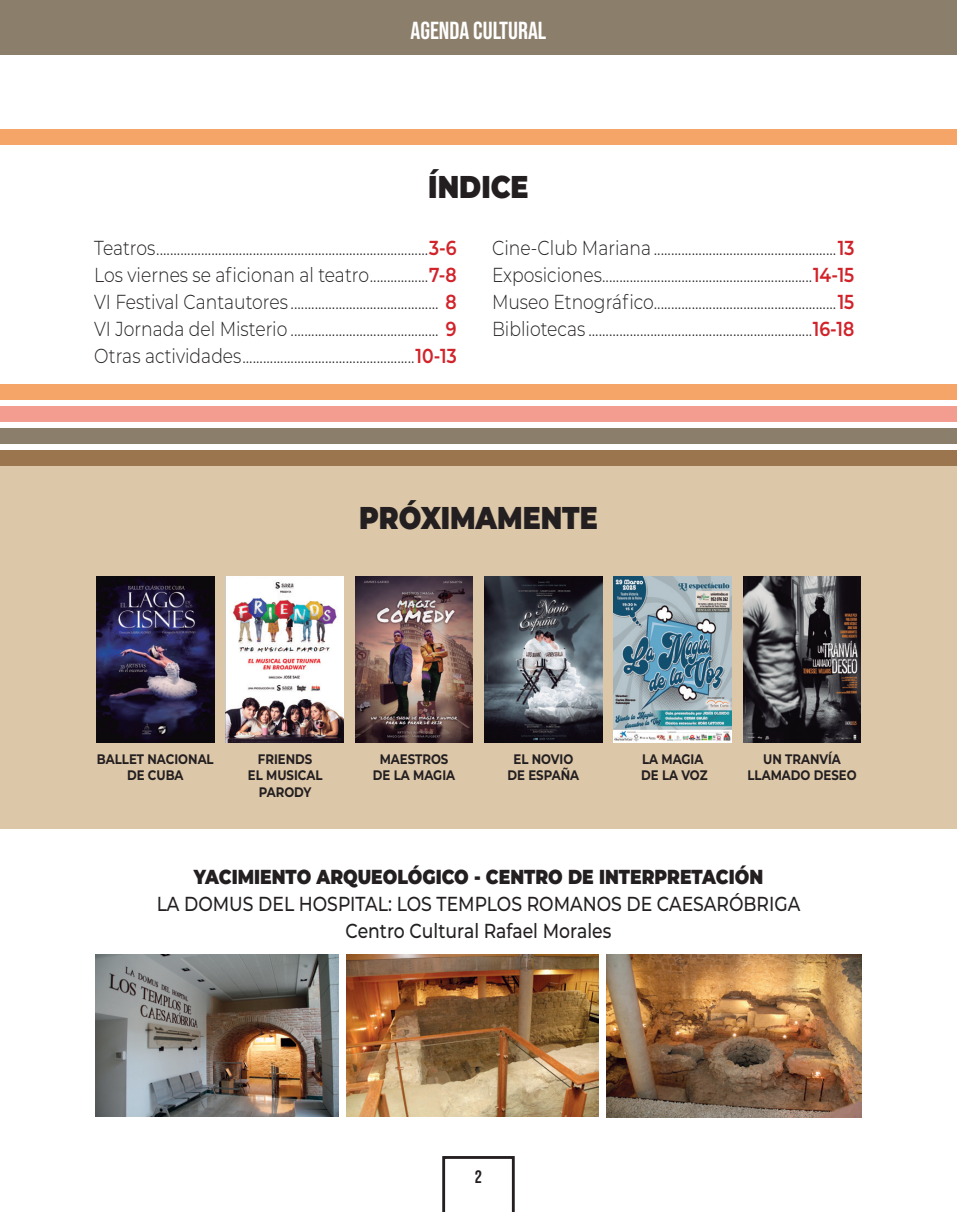
<style>
.page{position:relative;width:957px;height:1212px;background:#fff}
.page>*{position:absolute;margin:0;border:0;box-sizing:border-box;transform-origin:0 0}
.t1{font:900 31.5px "Montserrat";color:#231f20;scale:.85 1}
.t2{font:24.75px "Bebas Neue";color:#fff}
.t3{font:300 20.25px/27px "Montserrat";color:#231f20;text-align:justify;scale:.85 1}
.t4{font:500 20.25px/27px "Montserrat";color:#231f20;text-align:center;scale:.85 1}
.t5{font:900 20.25px "Montserrat";color:#231f20;scale:.85 1}
.t6{font:18px "Bebas Neue";color:#231f20}
.t7{font:700 13.72px/16.7px "Montserrat";color:#231f20;text-align:center;scale:.85 1}
.s1{font-weight:600;color:#d1232a}
</style>
<div class="page">
<div style="left:0;top:0;width:957px;height:55px;background:#8b7e6b"></div>
<svg style="left:442px;top:1156px;width:73px;height:56px"></svg>
<div style="left:0;top:450px;width:957px;height:16px;background:#9b754e"></div>
<div style="left:0;top:428px;width:957px;height:16px;background:#8b7e6b"></div>
<div style="left:0;top:406px;width:957px;height:16px;background:#f29d8f"></div>
<div style="left:0;top:384px;width:957px;height:16px;background:#f5a568"></div>
<div style="left:0;top:129px;width:957px;height:16px;background:#f5a568"></div>
<div style="left:0;top:466px;width:957px;height:362px;background:#ddc7a9"></div>
<img style="left:96px;top:955px;width:242px;height:161px">
<img style="left:346px;top:955px;width:252px;height:161px">
<img style="left:606px;top:955px;width:255px;height:162px">
<img style="left:96px;top:576px;width:118px;height:166px">
<img style="left:484px;top:576px;width:118px;height:166px">
<img style="left:614px;top:576px;width:117px;height:166px">
<img style="left:743px;top:576px;width:118px;height:166px">
<img style="left:355px;top:576px;width:118px;height:166px">
<img style="left:225px;top:576px;width:118px;height:166px">
<p class="t2" style="left:410px;top:16px;width:137px">AGENDA CULTURAL</p>
<h1 class="t1" style="left:428px;top:163px;width:120px">ÍNDICE</h1>
<p class="t3" style="left:94px;top:233px;width:428px">Teatros...............................................................................<span class="s1">3-6<br></span>Los viernes se aficionan al teatro.................<span class="s1">7-8<br></span>VI Festival Cantautores ........................................... <span class="s1">8<br></span>VI Jornada del Misterio ........................................... <span class="s1">9<br></span>Otras actividades..................................................<span class="s1">10-13</span></p>
<p class="t3" style="left:492px;top:233px;width:428px">Cine-Club Mariana .....................................................<span class="s1">13<br></span>Exposiciones.............................................................<span class="s1">14-15<br></span>Museo Etnográfico.....................................................<span class="s1">15<br></span>Bibliotecas .................................................................<span class="s1">16-18</span></p>
<h1 class="t1" style="left:359px;top:494px;width:282px">PRÓXIMAMENTE</h1>
<p class="t7" style="left:97px;top:750px;width:139px">BALLET NACIONAL<br>DE CUBA</p>
<p class="t7" style="left:507px;top:750px;width:86px">EL NOVIO<br>DE ESPAÑA</p>
<p class="t7" style="left:641px;top:750px;width:80px;text-align:left">LA MAGIA<br>DE LA VOZ</p>
<p class="t7" style="left:747px;top:750px;width:130px">UN TRANVÍA<br>LLAMADO DESEO</p>
<p class="t7" style="left:248px;top:750px;width:89px">FRIENDS<br>EL MUSICAL<br>PARODY</p>
<p class="t7" style="left:373px;top:750px;width:98px">MAESTROS<br>DE LA MAGIA</p>
<p class="t5" style="left:194px;top:861px;width:671px">YACIMIENTO ARQUEOLÓGICO - CENTRO DE INTERPRETACIÓN</p>
<p class="t4" style="left:157px;top:889px;width:758px">LA DOMUS DEL HOSPITAL: LOS TEMPLOS ROMANOS DE CAESARÓBRIGA<br>Centro Cultural Rafael Morales</p>
<p class="t6" style="left:475px;top:1166px;width:9px">2</p>
</div>
